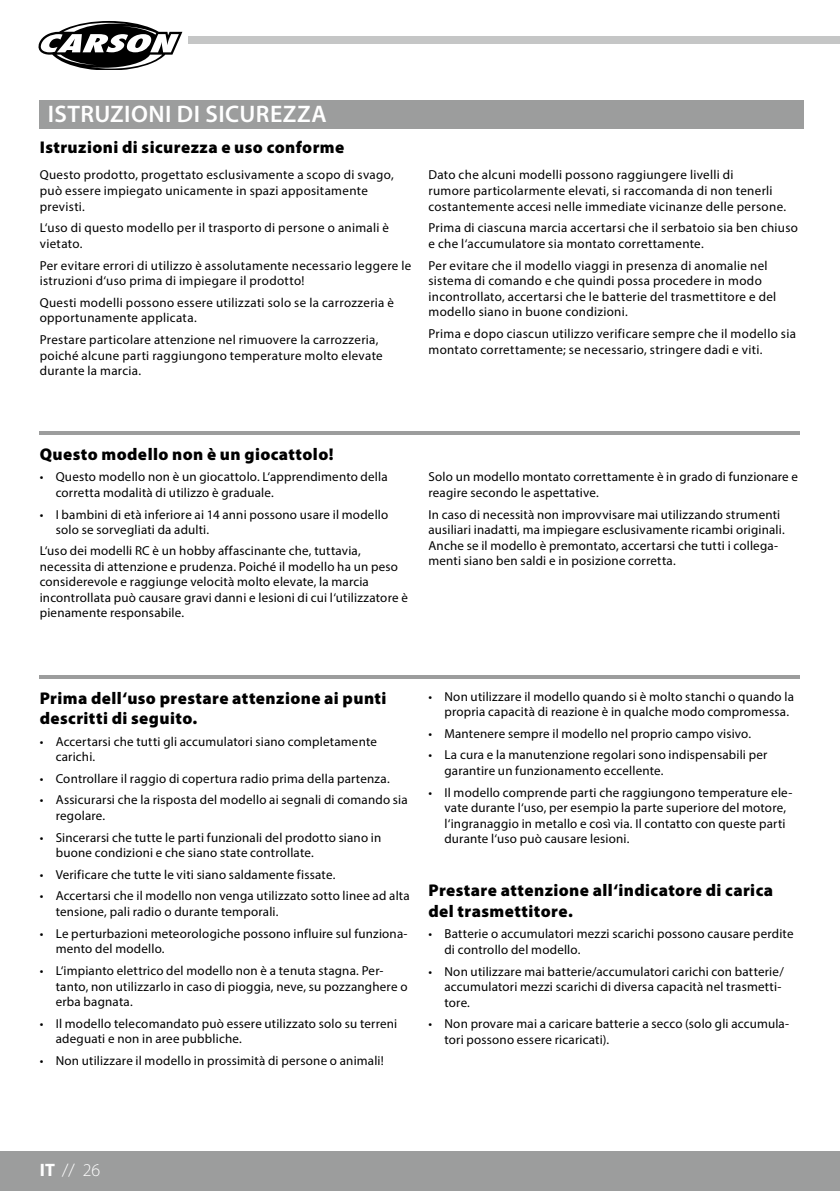
<style>
.page{position:relative;width:840px;height:1191px;background:#fff}
.page>*{position:absolute;margin:0;border:0;box-sizing:border-box;transform-origin:0 0}
.t1{font:600 24px "Myriad Pro";letter-spacing:.02em;color:#fff}
.t2{font:300 18px "Myriad Pro";color:#fff}
.t3{font:900 17px/20.4px "Myriad Pro";letter-spacing:.025em;color:#000}
.t4{font:13px/15.6px "Myriad Pro";letter-spacing:.015em;color:#000}
.s1{font-weight:700}
</style>
<div class="page">
<hr style="left:839px;top:1151px;width:1px;height:40px;background:#9c9d9d">
<div style="left:0;top:1151px;width:839px;height:40px;background:#9c9d9d"></div>
<div style="left:188px;top:36px;width:651px;height:8px;background:#c5c6c6"></div>
<svg style="left:38px;top:21px;width:145px;height:48px"></svg>
<div style="left:40px;top:100px;width:763px;height:28px;background:#9c9d9d"></div>
<hr style="left:40px;top:675px;width:759px;height:4px;background:#9c9d9d">
<hr style="left:40px;top:431px;width:759px;height:4px;background:#9c9d9d">
<h1 class="t1" style="left:48px;top:99px;width:280px">ISTRUZIONI DI SICUREZZA</h1>
<h3 class="t3" style="left:40px;top:136px;width:306px">Istruzioni di sicurezza e uso conforme</h3>
<p class="t4" style="left:40px;top:167px;width:355px">Questo prodotto, progettato esclusivamente a scopo di svago, può essere impiegato unicamente in spazi appositamente previsti.</p>
<p class="t4" style="left:40px;top:220px;width:350px">L‘uso di questo modello per il trasporto di persone o animali è vietato.</p>
<p class="t4" style="left:40px;top:257px;width:373px">Per evitare errori di utilizzo è assolutamente necessario leggere le istruzioni d‘uso prima di impiegare il prodotto!</p>
<p class="t4" style="left:40px;top:294px;width:355px">Questi modelli possono essere utilizzati solo se la carrozzeria è opportunamente applicata.</p>
<p class="t4" style="left:40px;top:331px;width:344px">Prestare particolare attenzione nel rimuovere la carrozzeria, poiché alcune parti raggiungono temperature molto elevate durante la marcia.</p>
<p class="t4" style="left:428px;top:167px;width:359px">Dato che alcuni modelli possono raggiungere livelli di<br>rumore particolarmente elevati, si raccomanda di non tenerli costantemente accesi nelle immediate vicinanze delle persone.</p>
<p class="t4" style="left:428px;top:220px;width:371px">Prima di ciascuna marcia accertarsi che il serbatoio sia ben chiuso e che l‘accumulatore sia montato correttamente.</p>
<p class="t4" style="left:428px;top:257px;width:349px">Per evitare che il modello viaggi in presenza di anomalie nel sistema di comando e che quindi possa procedere in modo incontrollato, accertarsi che le batterie del trasmettitore e del modello siano in buone condizioni.</p>
<p class="t4" style="left:428px;top:325px;width:369px">Prima e dopo ciascun utilizzo verificare sempre che il modello sia montato correttamente; se necessario, stringere dadi e viti.</p>
<h3 class="t3" style="left:40px;top:443px;width:295px">Questo modello non è un giocattolo!</h3>
<p class="t4" style="left:56px;top:469px;width:333px;text-indent:-16px">• Questo modello non è un giocattolo. L‘apprendimento della corretta modalità di utilizzo è graduale.</p>
<p class="t4" style="left:56px;top:506px;width:334px;text-indent:-16px">• I bambini di età inferiore ai 14 anni possono usare il modello solo se sorvegliati da adulti.</p>
<p class="t4" style="left:40px;top:542px;width:369px">L‘uso dei modelli RC è un hobby affascinante che, tuttavia, necessita di attenzione e prudenza. Poiché il modello ha un peso considerevole e raggiunge velocità molto elevate, la marcia incontrollata può causare gravi danni e lesioni di cui l‘utilizzatore è pienamente responsabile.</p>
<p class="t4" style="left:428px;top:469px;width:371px">Solo un modello montato correttamente è in grado di funzionare e reagire secondo le aspettative.</p>
<p class="t4" style="left:428px;top:506px;width:357px">In caso di necessità non improvvisare mai utilizzando strumenti ausiliari inadatti, ma impiegare esclusivamente ricambi originali.<br>Anche se il modello è premontato, accertarsi che tutti i collega&shy;menti siano ben saldi e in posizione corretta.</p>
<h3 class="t3" style="left:40px;top:687px;width:348px">Prima dell‘uso prestare attenzione ai punti descritti di seguito.</h3>
<p class="t4" style="left:56px;top:733px;width:322px;text-indent:-16px">• Accertarsi che tutti gli accumulatori siano completamente carichi.</p>
<p class="t4" style="left:40px;top:770px;width:351px">• Controllare il raggio di copertura radio prima della partenza.</p>
<p class="t4" style="left:56px;top:792px;width:353px;text-indent:-16px">• Assicurarsi che la risposta del modello ai segnali di comando sia regolare.</p>
<p class="t4" style="left:56px;top:829px;width:327px;text-indent:-16px">• Sincerarsi che tutte le parti funzionali del prodotto siano in buone condizioni e che siano state controllate.</p>
<p class="t4" style="left:40px;top:866px;width:297px">• Verificare che tutte le viti siano saldamente fissate.</p>
<p class="t4" style="left:56px;top:888px;width:355px;text-indent:-16px">• Accertarsi che il modello non venga utilizzato sotto linee ad alta tensione, pali radio o durante temporali.</p>
<p class="t4" style="left:56px;top:925px;width:353px;text-indent:-16px">• Le perturbazioni meteorologiche possono influire sul funziona&shy;mento del modello.</p>
<p class="t4" style="left:56px;top:962px;width:353px;text-indent:-16px">• L‘impianto elettrico del modello non è a tenuta stagna. Per&shy;tanto, non utilizzarlo in caso di pioggia, neve, su pozzanghere o erba bagnata.</p>
<p class="t4" style="left:56px;top:1015px;width:343px;text-indent:-16px">• Il modello telecomandato può essere utilizzato solo su terreni adeguati e non in aree pubbliche.</p>
<p class="t4" style="left:40px;top:1052px;width:345px">• Non utilizzare il modello in prossimità di persone o animali!</p>
<p class="t4" style="left:444px;top:688px;width:351px;text-indent:-16px">• Non utilizzare il modello quando si è molto stanchi o quando la propria capacità di reazione è in qualche modo compromessa.</p>
<p class="t4" style="left:428px;top:725px;width:324px">• Mantenere sempre il modello nel proprio campo visivo.</p>
<p class="t4" style="left:444px;top:747px;width:324px;text-indent:-16px">• La cura e la manutenzione regolari sono indispensabili per garantire un funzionamento eccellente.</p>
<p class="t4" style="left:444px;top:784px;width:349px;text-indent:-16px">• Il modello comprende parti che raggiungono temperature ele&shy;vate durante l‘uso, per esempio la parte superiore del motore, l‘ingranaggio in metallo e così via. Il contatto con queste parti durante l‘uso può causare lesioni.</p>
<h3 class="t3" style="left:428px;top:879px;width:346px">Prestare attenzione all‘indicatore di carica del trasmettitore.</h3>
<p class="t4" style="left:444px;top:926px;width:350px;text-indent:-16px">• Batterie o accumulatori mezzi scarichi possono causare perdite di controllo del modello.</p>
<p class="t4" style="left:444px;top:963px;width:340px;text-indent:-16px">• Non utilizzare mai batterie/accumulatori carichi con batterie/ accumulatori mezzi scarichi di diversa capacità nel trasmetti&shy;tore.</p>
<p class="t4" style="left:444px;top:1016px;width:346px;text-indent:-16px">• Non provare mai a caricare batterie a secco (solo gli accumula&shy;tori possono essere ricaricati).</p>
<h2 class="t2" style="left:40px;top:1159px;width:62px"><span class="s1">IT</span> // 26</h2>
</div>
